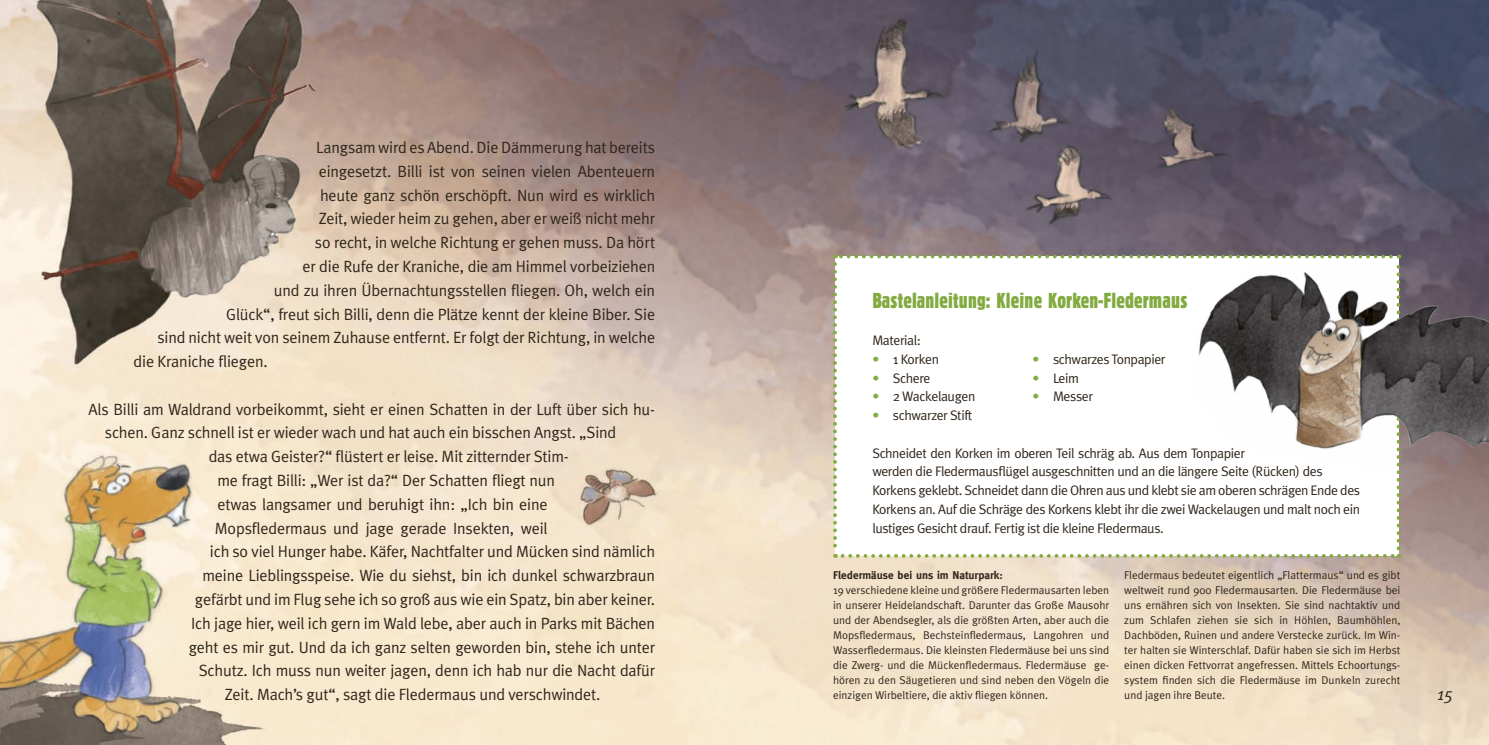
<style>
.page{position:relative;width:1489px;height:745px;background:#fff}
.page>*{position:absolute;margin:0;border:0;box-sizing:border-box;transform-origin:0 0}
.t1{font:22.5px "Block D Regu Extr Cond";letter-spacing:.01em;color:#82ab41}
.t2{font:italic 17.5px "Meta";color:#2f251b}
.t3{font:16.25px "Meta";letter-spacing:-.01em;color:#2f251b}
.t4{font:13.75px/18.8px "Meta";letter-spacing:-.03em;color:#2f251b}
.t5{font:11.25px/15px "Meta";color:#2f251b;text-align:justify}
.t6{font:700 11.25px "Meta";color:#2f251b}
.s1{color:#82ab41}
</style>
<div class="page">
<img style="left:0;top:0;width:1488px;height:744px">
<svg style="left:833px;top:254px;width:567px;height:303px"></svg>
<img style="left:1194px;top:263px;width:294px;height:206px">
<p class="t3" style="left:316px;top:138px;width:340px">Langsam wird es Abend. Die Dämmerung hat bereits</p>
<p class="t3" style="left:319px;top:162px;width:338px">eingesetzt. Billi ist von seinen vielen Abenteuern</p>
<p class="t3" style="left:320px;top:185px;width:337px">heute ganz schön erschöpft. Nun wird es wirklich</p>
<p class="t3" style="left:319px;top:209px;width:338px">Zeit, wieder heim zu gehen, aber er weiß nicht mehr</p>
<p class="t3" style="left:315px;top:233px;width:342px">so recht, in welche Richtung er gehen muss. Da hört</p>
<p class="t3" style="left:302px;top:257px;width:354px">er die Rufe der Kraniche, die am Himmel vorbeiziehen</p>
<p class="t3" style="left:274px;top:280px;width:383px">und zu ihren Übernachtungsstellen fliegen. Oh, welch ein</p>
<p class="t3" style="left:226px;top:304px;width:430px">Glück“, freut sich Billi, denn die Plätze kennt der kleine Biber. Sie</p>
<p class="t3" style="left:157px;top:328px;width:499px">sind nicht weit von seinem Zuhause entfernt. Er folgt der Richtung, in welche</p>
<p class="t3" style="left:134px;top:352px;width:135px">die Kraniche fliegen.</p>
<p class="t3" style="left:89px;top:399px;width:568px">Als Billi am Waldrand vorbeikommt, sieht er einen Schatten in der Luft über sich hu-</p>
<p class="t3" style="left:105px;top:423px;width:513px">schen. Ganz schnell ist er wieder wach und hat auch ein bisschen Angst. „Sind</p>
<p class="t3" style="left:209px;top:447px;width:361px">das etwa Geister?“ flüstert er leise. Mit zitternder Stim-</p>
<p class="t3" style="left:217px;top:470px;width:339px">me fragt Billi: „Wer ist da?“ Der Schatten fliegt nun</p>
<p class="t3" style="left:217px;top:494px;width:331px">etwas langsamer und beruhigt ihn: „Ich bin eine</p>
<p class="t3" style="left:215px;top:518px;width:334px">Mopsfledermaus und jage gerade Insekten, weil</p>
<p class="t3" style="left:210px;top:542px;width:446px">ich so viel Hunger habe. Käfer, Nachtfalter und Mücken sind nämlich</p>
<p class="t3" style="left:202px;top:565px;width:454px">meine Lieblingsspeise. Wie du siehst, bin ich dunkel schwarzbraun</p>
<p class="t3" style="left:195px;top:589px;width:461px">gefärbt und im Flug sehe ich so groß aus wie ein Spatz, bin aber keiner.</p>
<p class="t3" style="left:191px;top:613px;width:465px">Ich jage hier, weil ich gern im Wald lebe, aber auch in Parks mit Bächen</p>
<p class="t3" style="left:189px;top:637px;width:468px">geht es mir gut. Und da ich ganz selten geworden bin, stehe ich unter</p>
<p class="t3" style="left:199px;top:660px;width:458px">Schutz. Ich muss nun weiter jagen, denn ich hab nur die Nacht dafür</p>
<p class="t3" style="left:225px;top:684px;width:377px">Zeit. Mach’s gut“, sagt die Fledermaus und verschwindet.</p>
<p class="t2" style="left:1436px;top:683px;width:18px">15</p>
<h1 class="t1" style="left:872px;top:289px;width:316px">Bastelanleitung: Kleine Korken-Fledermaus</h1>
<p class="t4" style="left:872px;top:330px;width:50px">Material:</p>
<p class="t4" style="left:872px;top:349px;width:68px"><span class="s1">•</span> 1 Korken</p>
<p class="t4" style="left:1032px;top:349px;width:135px"><span class="s1">•</span> schwarzes Tonpapier</p>
<p class="t4" style="left:872px;top:368px;width:60px"><span class="s1">•</span> Schere</p>
<p class="t4" style="left:1032px;top:368px;width:48px"><span class="s1">•</span> Leim</p>
<p class="t4" style="left:872px;top:387px;width:104px"><span class="s1">•</span> 2 Wackelaugen</p>
<p class="t4" style="left:1032px;top:387px;width:62px"><span class="s1">•</span> Messer</p>
<p class="t4" style="left:872px;top:405px;width:102px"><span class="s1">•</span> schwarzer Stift</p>
<p class="t4" style="left:872px;top:443px;width:489px">Schneidet den Korken im oberen Teil schräg ab. Aus dem Tonpapier<br>werden die Fledermausflügel ausgeschnitten und an die längere Seite (Rücken) des Korkens geklebt. Schneidet dann die Ohren aus und klebt sie am oberen schrägen Ende des Korkens an. Auf die Schräge des Korkens klebt ihr die zwei Wackelaugen und malt noch ein lustiges Gesicht drauf. Fertig ist die kleine Fledermaus.</p>
<p class="t6" style="left:833px;top:568px;width:171px">Fledermäuse bei uns im Naturpark:</p>
<p class="t5" style="left:833px;top:582px;width:277px">19 verschiedene kleine und größere Fledermausarten leben in unserer Heidelandschaft. Darunter das Große Mausohr und der Abendsegler, als die größten Arten, aber auch die Mopsfledermaus, Bechsteinfledermaus, Langohren und Wasserfledermaus. Die kleinsten Fledermäuse bei uns sind die Zwerg- und die Mückenfledermaus. Fledermäuse ge&shy;hören zu den Säugetieren und sind neben den Vögeln die einzigen Wirbeltiere, die aktiv fliegen können.</p>
<p class="t5" style="left:1124px;top:567px;width:277px">Fledermaus bedeutet eigentlich „Flattermaus“ und es gibt weltweit rund 900 Fledermausarten. Die Fledermäuse bei uns ernähren sich von Insekten. Sie sind nachtaktiv und zum Schlafen ziehen sie sich in Höhlen, Baumhöhlen, Dachböden, Ruinen und andere Verstecke zurück. Im Win&shy;ter halten sie Winterschlaf. Dafür haben sie sich im Herbst einen dicken Fettvorrat angefressen. Mittels Echoortungs&shy;system finden sich die Fledermäuse im Dunkeln zurecht und jagen ihre Beute.</p>
</div>
